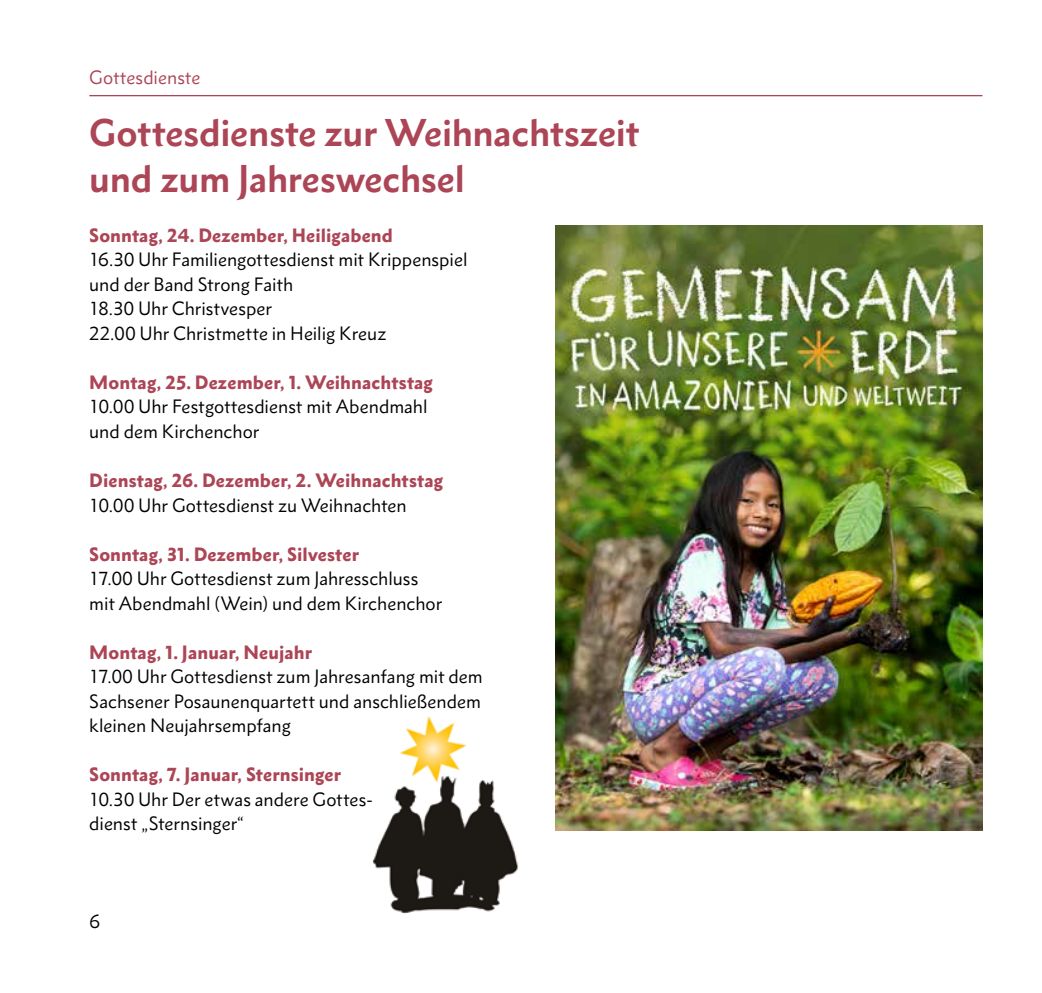
<style>
.page{position:relative;width:1042px;height:993px;background:#fff}
.page>*{position:absolute;margin:0;border:0;box-sizing:border-box;transform-origin:0 0}
.t1{font:700 35px/45.5px "Metro Nova Pro";letter-spacing:-.005em;color:#ac4556}
.t2{font:17.5px/24.5px "Metro Nova Pro";color:#000}
.t3{font:900 17.5px "Metro Nova Pro";letter-spacing:.005em;color:#ac4556}
.t4{font:17.5px "Metro Nova Pro";letter-spacing:.005em;color:#ac4556}
</style>
<div class="page">
<hr style="left:89px;top:95px;width:893px;height:1px;background:#ac4556">
<img style="left:373px;top:716px;width:146px;height:198px">
<img style="left:556px;top:226px;width:426px;height:604px">
<p class="t4" style="left:89px;top:66px;width:113px">Gottesdienste</p>
<h1 class="t1" style="left:89px;top:110px;width:551px">Gottesdienste zur Weihnachtszeit und zum Jahreswechsel</h1>
<p class="t3" style="left:89px;top:224px;width:305px">Sonntag, 24. Dezember, Heiligabend</p>
<p class="t2" style="left:89px;top:247px;width:380px">16.30 Uhr Familiengottesdienst mit Krippenspiel und der Band Strong Faith<br>18.30 Uhr Christvesper<br>22.00 Uhr Christmette in Heilig Kreuz</p>
<p class="t3" style="left:89px;top:371px;width:345px">Montag, 25. Dezember, 1. Weihnachtstag</p>
<p class="t2" style="left:89px;top:394px;width:340px">10.00 Uhr Festgottesdienst mit Abendmahl und dem Kirchenchor</p>
<p class="t3" style="left:89px;top:469px;width:355px">Dienstag, 26. Dezember, 2. Weihnachtstag</p>
<p class="t2" style="left:89px;top:492px;width:319px">10.00 Uhr Gottesdienst zu Weihnachten</p>
<p class="t3" style="left:89px;top:542px;width:271px">Sonntag, 31. Dezember, Silvester</p>
<p class="t2" style="left:89px;top:566px;width:354px">17.00 Uhr Gottesdienst zum Jahresschluss mit Abendmahl (Wein) und dem Kirchenchor</p>
<p class="t3" style="left:89px;top:640px;width:224px">Montag, 1. Januar, Neujahr</p>
<p class="t2" style="left:89px;top:664px;width:395px;text-align:justify">17.00 Uhr Gottesdienst zum Jahresanfang mit dem Sachsener Posaunenquartett und anschließendem kleinen Neujahrsempfang</p>
<p class="t3" style="left:89px;top:763px;width:253px">Sonntag, 7. Januar, Sternsinger</p>
<p class="t2" style="left:89px;top:786px;width:284px">10.30 Uhr Der etwas andere Gottes&shy;dienst „Sternsinger“</p>
<p class="t2" style="left:89px;top:909px;width:13px">6</p>
</div>
